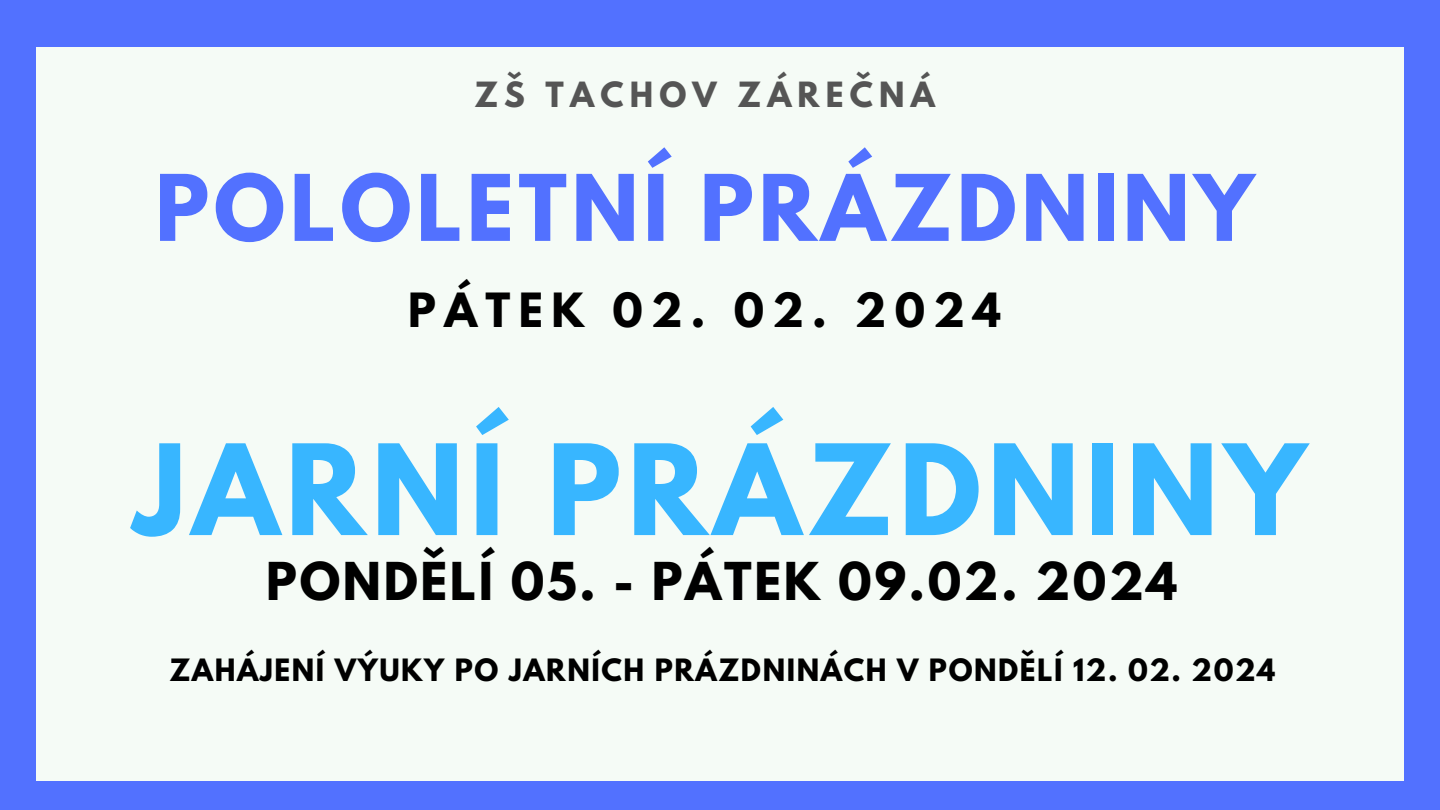
<style>
.page{position:relative;width:1440px;height:810px;background:#5271ff}
.page>*{position:absolute;margin:0;border:0;box-sizing:border-box;transform-origin:0 0}
.t1{font:700 111.2px "League Spartan";letter-spacing:.055em;color:#38b6ff}
.t2{font:700 81.3px "League Spartan";letter-spacing:.055em;color:#5271ff}
.t3{font:700 46.3px "League Spartan";letter-spacing:.055em;color:#000}
.t4{font:700 41.8px "League Spartan";letter-spacing:.2em;color:#000}
.t5{font:700 30.8px "League Spartan";letter-spacing:.2em;color:#555}
.t6{font:700 27.3px "League Spartan";letter-spacing:.055em;color:#000}
</style>
<div class="page">
<div style="left:36px;top:47px;width:1368px;height:734px;background:#f5fbf6"></div>
<h2 class="t5" style="left:474px;top:79px;width:462px">ZŠ TACHOV ZÁREČNÁ</h2>
<h3 class="t2" style="left:155px;top:168px;width:1101px">POLOLETNÍ PRÁZDNINY</h3>
<h1 class="t4" style="left:408px;top:289px;width:594px">PÁTEK 02. 02. 2024</h1>
<h2 class="t1" style="left:134px;top:435px;width:1174px">JARNÍ PRÁZDNINY</h2>
<h2 class="t3" style="left:266px;top:558px;width:913px">PONDĚLÍ 05. - PÁTEK 09.02. 2024</h2>
<p class="t6" style="left:169px;top:656px;width:1107px">ZAHÁJENÍ VÝUKY PO JARNÍCH PRÁZDNINÁCH V PONDĚLÍ 12. 02. 2024</p>
</div>
